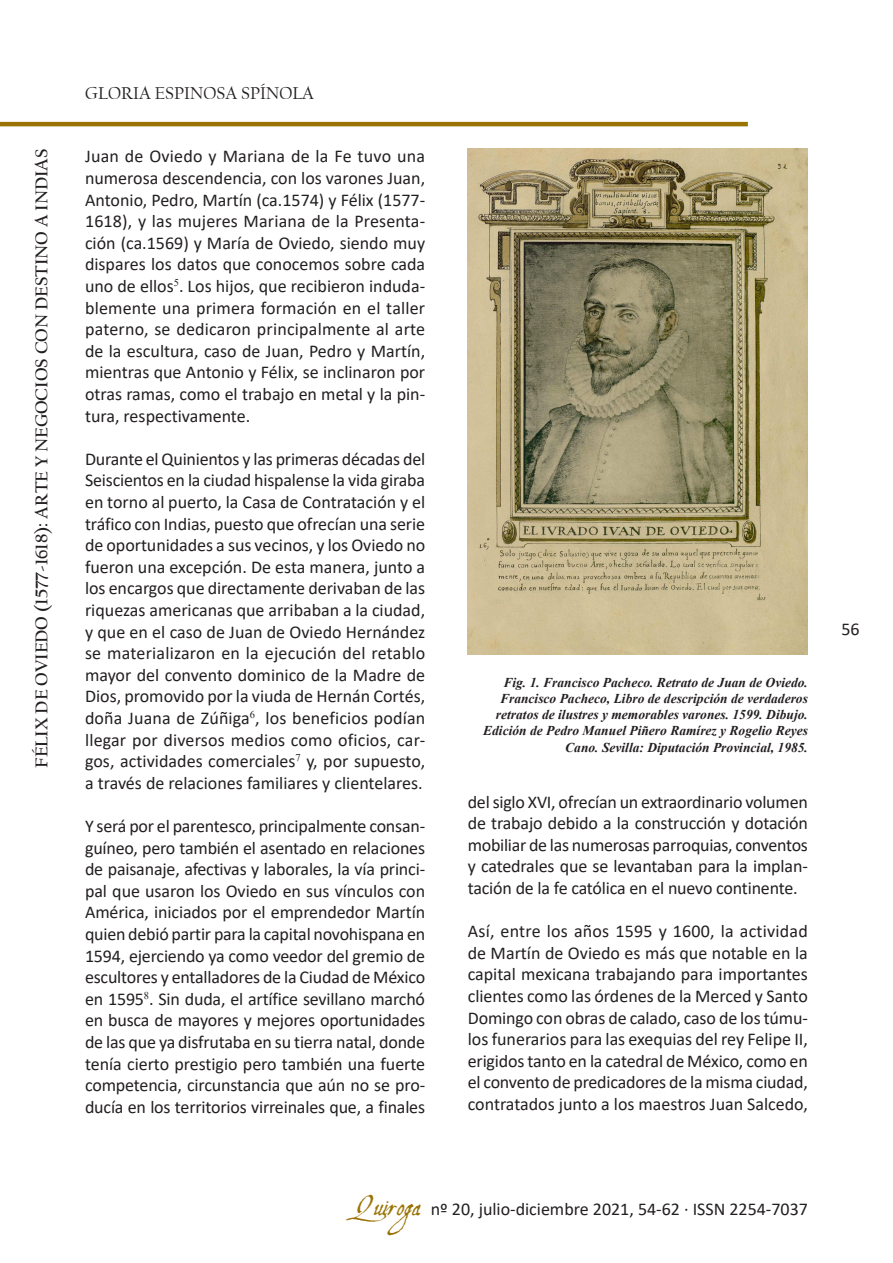
<style>
.page{position:relative;width:893px;height:1263px;background:#fff}
.page>*{position:absolute;margin:0;border:0;box-sizing:border-box;transform-origin:0 0}
.cuerpo_de_texto{font:18px/21.6px "Calibri";letter-spacing:-.005em;color:#231f20;text-align:justify}
.t1{font:700 18px "Californian FB";color:#231f20}
.t2{font:18px "Californian FB";color:#231f20}
.pie_de_foto{font:italic 700 13.5px/16.2px "Times New Roman";color:#231f20;text-align:right}
.s1{font-family:"Aquiline";font-size:27px;color:#9b7305}
</style>
<div class="page">
<hr style="left:0;top:122px;width:748px;height:4px;background:#9b7305">
<img style="left:468px;top:149px;width:340px;height:506px">
<p class="t1" style="left:31px;top:768px;width:619px;rotate:-90deg">Félix De Oviedo (1577-1618): Arte Y Negocios Con Destino A Indias</p>
<p class="t2" style="left:85px;top:83px;width:47px">GLORIA</p>
<p class="t2" style="left:155px;top:83px;width:157px">ESPINOSA SPÍNOLA</p>
<p class="cuerpo_de_texto" style="left:85px;top:145px;width:342px">Juan de Oviedo y Mariana de la Fe tuvo una numerosa descendencia, con los varones Juan, Antonio, Pedro, Martín (ca.1574) y Félix (1577- 1618), y las mujeres Mariana de la Presenta&shy;ción (ca.1569) y María de Oviedo, siendo muy dispares los datos que conocemos sobre cada uno de ellos<sup>5</sup>. Los hijos, que recibieron induda&shy;blemente una primera formación en el taller paterno, se dedicaron principalmente al arte de la escultura, caso de Juan, Pedro y Martín, mientras que Antonio y Félix, se inclinaron por otras ramas, como el trabajo en metal y la pin&shy;tura, respectivamente.</p>
<p class="cuerpo_de_texto" style="left:85px;top:447px;width:342px">Durante el Quinientos y las primeras décadas del Seiscientos en la ciudad hispalense la vida giraba en torno al puerto, la Casa de Contratación y el tráfico con Indias, puesto que ofrecían una serie de oportunidades a sus vecinos, y los Oviedo no fueron una excepción. De esta manera, junto a los encargos que directamente derivaban de las riquezas americanas que arribaban a la ciudad, y que en el caso de Juan de Oviedo Hernández se materializaron en la ejecución del retablo mayor del convento dominico de la Madre de Dios, promovido por la viuda de Hernán Cortés, doña Juana de Zúñiga<sup>6</sup>, los beneficios podían llegar por diversos medios como oficios, car&shy;gos, actividades comerciales<sup>7</sup> y, por supuesto, a través de relaciones familiares y clientelares.</p>
<p class="cuerpo_de_texto" style="left:85px;top:815px;width:342px">Y será por el parentesco, principalmente consan&shy;guíneo, pero también el asentado en relaciones de paisanaje, afectivas y laborales, la vía princi&shy;pal que usaron los Oviedo en sus vínculos con América, iniciados por el emprendedor Martín quien debió partir para la capital novohispana en 1594, ejerciendo ya como veedor del gremio de escultores y entalladores de la Ciudad de México en 1595<sup>8</sup>. Sin duda, el artífice sevillano marchó en busca de mayores y mejores oportunidades de las que ya disfrutaba en su tierra natal, donde tenía cierto prestigio pero también una fuerte competencia, circunstancia que aún no se pro&shy;ducía en los territorios virreinales que, a finales</p>
<p class="pie_de_foto" style="left:483px;top:674px;width:326px">Fig. 1. Francisco Pacheco. Retrato de Juan de Oviedo.<br>Francisco Pacheco, Libro de descripción de verdaderos retratos de ilustres y memorables varones. 1599. Dibujo.<br>Edición de Pedro Manuel Piñero Ramírez y Rogelio Reyes Cano. Sevilla: Diputación Provincial, 1985.</p>
<p class="cuerpo_de_texto" style="left:468px;top:790px;width:342px">del siglo XVI, ofrecían un extraordinario volumen de trabajo debido a la construcción y dotación mobiliar de las numerosas parroquias, conventos y catedrales que se levantaban para la implan&shy;tación de la fe católica en el nuevo continente.</p>
<p class="cuerpo_de_texto" style="left:468px;top:920px;width:342px">Así, entre los años 1595 y 1600, la actividad de Martín de Oviedo es más que notable en la capital mexicana trabajando para importantes clientes como las órdenes de la Merced y Santo Domingo con obras de calado, caso de los túmu&shy;los funerarios para las exequias del rey Felipe II, erigidos tanto en la catedral de México, como en el convento de predicadores de la misma ciudad, contratados junto a los maestros Juan Salcedo,</p>
<p class="cuerpo_de_texto" style="left:354px;top:1198px;width:455px"><span class="s1">Quiroga</span> nº 20, julio-diciembre 2021, 54-62 · ISSN 2254-7037</p>
<p class="cuerpo_de_texto" style="left:841px;top:617px;width:20px">56</p>
</div>
